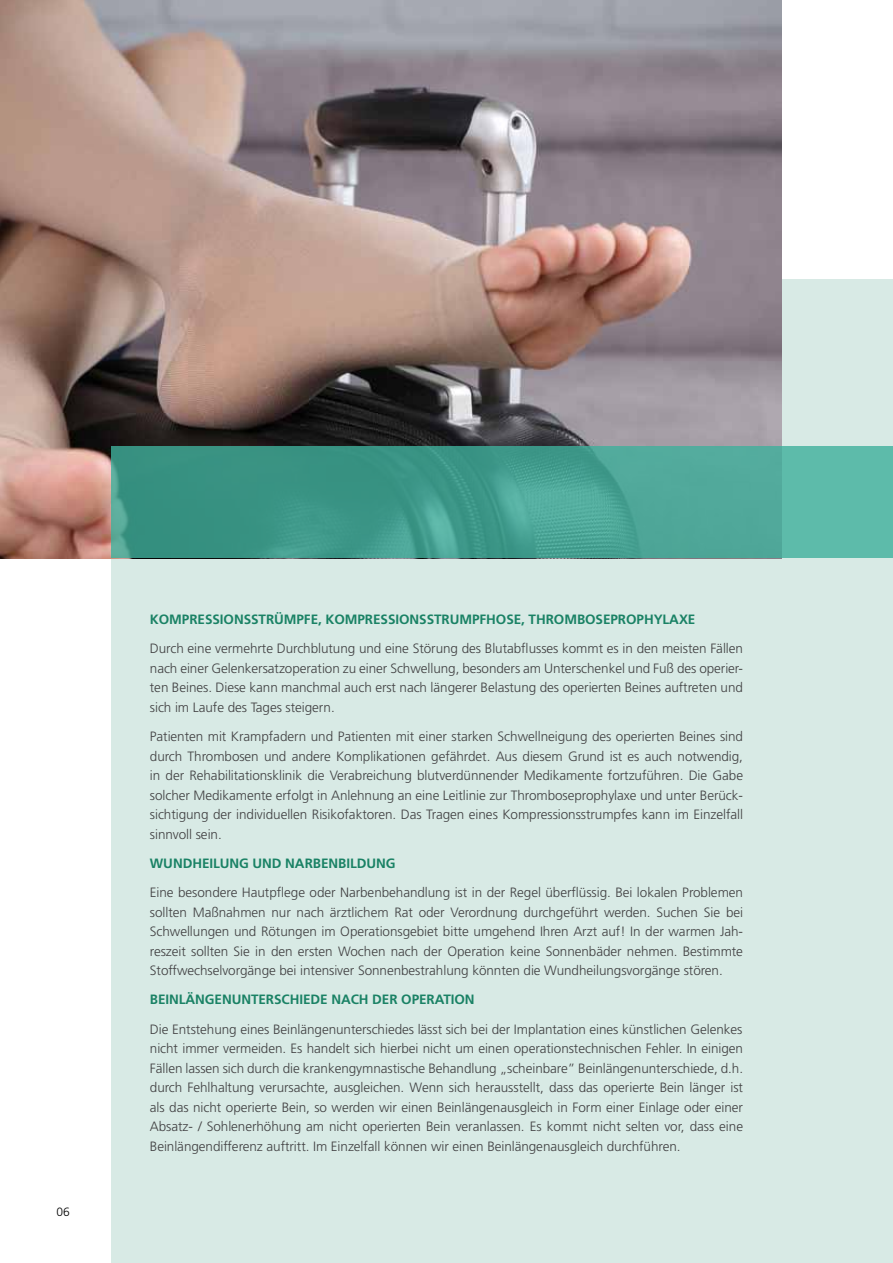
<style>
.page{position:relative;width:893px;height:1263px;background:#fff}
.page>*{position:absolute;margin:0;border:0;box-sizing:border-box;transform-origin:0 0}
.t1{font:300 13.5px/19.5px "Frutiger LT";letter-spacing:-.005em;color:#414042;text-align:justify}
.t2{font:700 13.5px "Frutiger LT";letter-spacing:-.005em;color:#1a8265}
.t3{font:300 12px "Frutiger LT";color:#000}
</style>
<div class="page">
<div style="left:112px;top:279px;width:781px;height:984px;background:#d8eae5"></div>
<img style="left:0;top:0;width:781px;height:558px">
<svg style="left:112px;top:446px;width:781px;height:112px;background:#46a091"></svg>
<p class="t3" style="left:56px;top:1205px;width:15px">06</p>
<p class="t2" style="left:150px;top:611px;width:547px">KOMPRESSIONSSTRÜMPFE, KOMPRESSIONSSTRUMPFHOSE, THROMBOSEPROPHYLAXE</p>
<p class="t1" style="left:150px;top:639px;width:595px">Durch eine vermehrte Durchblutung und eine Störung des Blutabflusses kommt es in den meisten Fällen nach einer Gelenkersatzoperation zu einer Schwellung, besonders am Unterschenkel und Fuß des operier&shy;ten Beines. Diese kann manchmal auch erst nach längerer Belastung des operierten Beines auftreten und sich im Laufe des Tages steigern.</p>
<p class="t1" style="left:150px;top:727px;width:595px">Patienten mit Krampfadern und Patienten mit einer starken Schwellneigung des operierten Beines sind durch Thrombosen und andere Komplikationen gefährdet. Aus diesem Grund ist es auch notwendig, in der Rehabilitationsklinik die Verabreichung blutverdünnender Medikamente fortzuführen. Die Gabe solcher Medikamente erfolgt in Anlehnung an eine Leitlinie zur Thromboseprophylaxe und unter Berück&shy;sichtigung der individuellen Risikofaktoren. Das Tragen eines Kompressionsstrumpfes kann im Einzelfall sinnvoll sein.</p>
<p class="t2" style="left:150px;top:855px;width:145px">WUNDHEILUNG UND NARB</p>
<p class="t2" style="left:321px;top:855px;width:74px">ENBILDUNG</p>
<p class="t1" style="left:150px;top:883px;width:595px">Eine besondere Hautpflege oder Narbenbehandlung ist in der Regel überflüssig. Bei lokalen Problemen sollten Maßnahmen nur nach ärztlichem Rat oder Verordnung durchgeführt werden. Suchen Sie bei Schwellungen und Rötungen im Operationsgebiet bitte umgehend Ihren Arzt auf! In der warmen Jah&shy;reszeit sollten Sie in den ersten Wochen nach der Operation keine Sonnenbäder nehmen. Bestimmte Stoffwechselvorgänge bei intensiver Sonnenbestrahlung könnten die Wundheilungsvorgänge stören.</p>
<p class="t2" style="left:150px;top:992px;width:326px">BEINLÄNGENUNTERSCHIEDE NACH DER OPERATION</p>
<p class="t1" style="left:150px;top:1019px;width:595px">Die Entstehung eines Beinlängenunterschiedes lässt sich bei der Implantation eines künstlichen Gelenkes nicht immer vermeiden. Es handelt sich hierbei nicht um einen operationstechnischen Fehler. In einigen Fällen lassen sich durch die krankengymnastische Behandlung „scheinbare” Beinlängenunterschiede, d.h. durch Fehlhaltung verursachte, ausgleichen. Wenn sich herausstellt, dass das operierte Bein länger ist als das nicht operierte Bein, so werden wir einen Beinlängenausgleich in Form einer Einlage oder einer Absatz- / Sohlenerhöhung am nicht operierten Bein veranlassen. Es kommt nicht selten vor, dass eine Beinlängendifferenz auftritt. Im Einzelfall können wir einen Beinlängenausgleich durchführen.</p>
</div>
